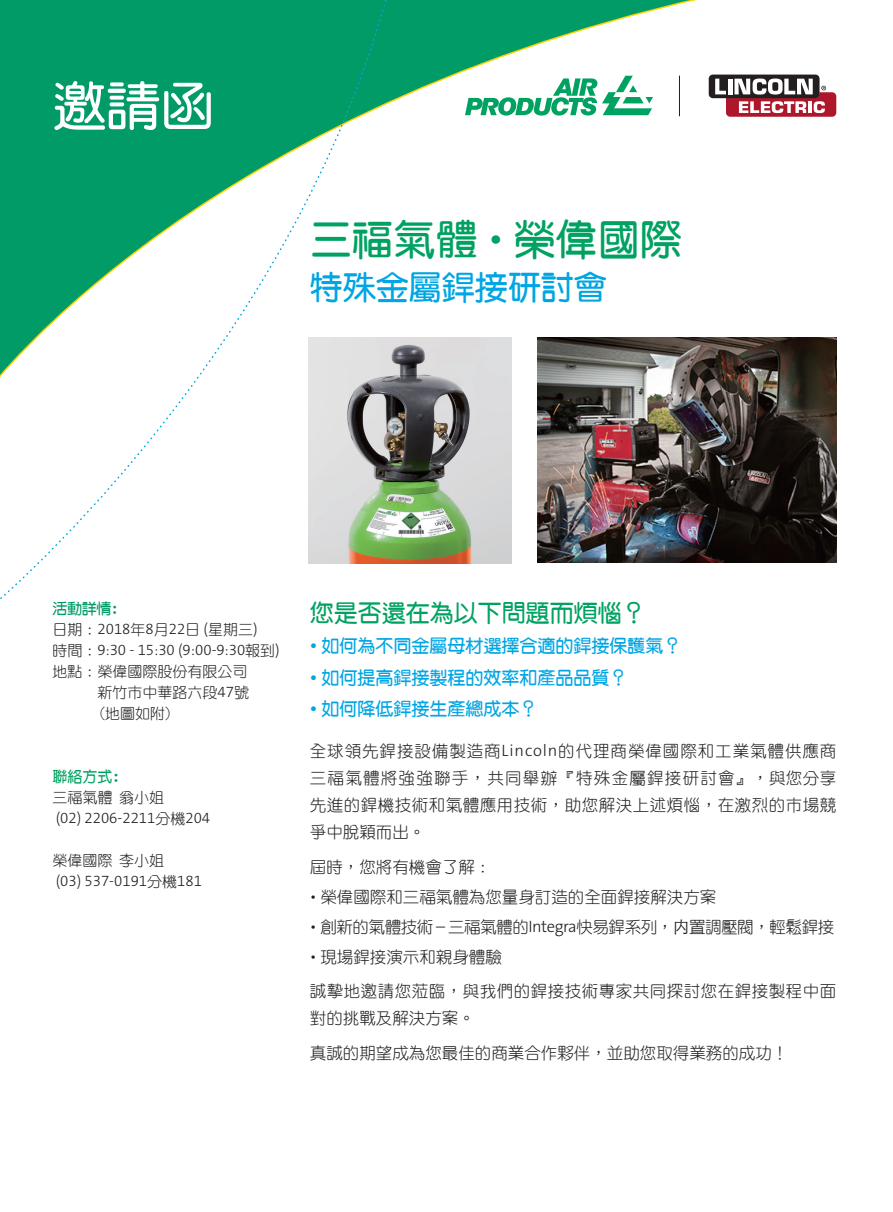
<style>
.page{position:relative;width:893px;height:1212px;background:#fff}
.page>*{position:absolute;margin:0;border:0;box-sizing:border-box;transform-origin:0 0}
.t1{font:54px "DF Yuan Bd HK BF";color:#fff}
.t2{font:42px "DF Yuan Bd HK BF";color:#00a261}
.t3{font:33px "DF Yuan Bd HK BF";color:#00a5e3}
.t4{font:24px "DF Yuan Bd HK BF";color:#00a261}
.t5{font:18px "DF Yuan Bd HK BF";color:#00a5e3}
.t6{font:16.5px/27px "DF Yuan Lt HK BF";color:#231f20;text-align:justify}
.t7{font:16.5px/34.5px "DF Yuan Lt HK BF";letter-spacing:.03em;color:#231f20}
.t8{font:16.5px "DF Yuan Lt HK BF";letter-spacing:-.025em;color:#231f20}
.t9{font:15px/21px "DF Yuan Lt HK BF";color:#231f20;text-align:justify}
.t10{font:300 15px "The Sans LF";color:#231f20}
.t11{font:15px "DF Yuan Bd HK BF";color:#009b67}
.t12{font:15px "DF Yuan Bd HK BF";color:#00a261}
.s1{font-family:"The Sans LF";font-weight:300}
.s2{font-family:"DF Yuan Lt HK BF";font-weight:400}
.s3{font-family:"The Sans Os F";font-weight:300}
.s4{color:#009b67}
.s5{font-family:"The Sans";font-weight:600}
.s6{font-family:"ST Xihei"}
</style>
<div class="page">
<svg style="left:392px;top:0;width:378px;height:393px"></svg>
<svg style="left:0;top:0;width:392px;height:599px"></svg>
<svg style="left:465px;top:76px;width:188px;height:40px"></svg>
<hr style="left:679px;top:76px;width:1px;height:40px;background:#231f20">
<div style="left:709px;top:75px;width:111px;height:23px;background:#231f20;border-radius:4px"></div>
<svg style="left:715px;top:79px;width:121px;height:38px"></svg>
<img style="left:538px;top:338px;width:298px;height:225px">
<img style="left:308px;top:338px;width:203px;height:225px">
<h1 class="t1" style="left:53px;top:79px;width:163px">邀請函</h1>
<h2 class="t2" style="left:310px;top:218px;width:373px">三福氣體 <span class="s1">•</span> 榮偉國際</h2>
<h3 class="t3" style="left:310px;top:271px;width:298px">特殊金屬銲接研討會</h3>
<p class="t11" style="left:53px;top:600px;width:68px">活動詳情:</p>
<p class="t9" style="left:53px;top:618px;width:207px">日期：<span class="s1">2018</span>年<span class="s1">8</span>月<span class="s1">22</span>日 <span class="s1">(</span>星期三<span class="s1">)</span></p>
<p class="t10" style="left:53px;top:640px;width:229px"><span class="s2">時間：</span>9:30 - 15:30 (9:00-9:30<span class="s2">報到</span>)</p>
<p class="t9" style="left:98px;top:660px;width:153px;text-indent:-45px">地點：榮偉國際股份有限公司新竹市中華路六段<span class="s3">47</span>號(地圖如附)</p>
<p class="t12" style="left:53px;top:768px;width:69px">聯絡方式<span class="s4">:</span></p>
<p class="t9" style="left:53px;top:786px;width:113px">三福氣體 翁小姐</p>
<p class="t10" style="left:56px;top:808px;width:156px">(02) 2206-2211<span class="s2">分機</span>204</p>
<p class="t9" style="left:53px;top:849px;width:113px">榮偉國際 李小姐</p>
<p class="t10" style="left:56px;top:871px;width:148px">(03) 537-0191<span class="s2">分機</span>181</p>
<h3 class="t4" style="left:310px;top:600px;width:337px">您是否還在為以下問題而煩惱？</h3>
<p class="t5" style="left:310px;top:637px;width:373px"><span class="s5">•</span> 如何為不同金屬母材選擇合適的銲接保護氣？</p>
<p class="t5" style="left:310px;top:668px;width:319px"><span class="s5">•</span> 如何提高銲接製程的效率和產品品質？</p>
<p class="t5" style="left:310px;top:700px;width:229px"><span class="s5">•</span> 如何降低銲接生產總成本？</p>
<p class="t6" style="left:310px;top:738px;width:528px">全球領先銲接設備製造商<span class="s1">Lincoln</span>的代理商榮偉國際和工業氣體供應商三福氣體將強強聯手，共同舉辦『特殊金屬銲接研討會』，與您分享先進的銲機技術和氣體應用技術，助您解決上述煩惱，在激烈的市場競爭中脫穎而出。</p>
<p class="t6" style="left:310px;top:853px;width:183px">屆時，您將有機會了解：</p>
<p class="t6" style="left:310px;top:883px;width:408px"><span class="s1">•</span> 榮偉國際和三福氣體為您量身訂造的全面銲接解決方案</p>
<p class="t8" style="left:310px;top:918px;width:526px"><span class="s1">•</span> 創新的氣體技術 <span class="s1">–</span> 三福氣體的<span class="s1">Integra</span>快易銲系列，<span class="s6">内</span>置調壓閥，輕鬆銲接</p>
<p class="t7" style="left:310px;top:939px;width:528px"><span class="s1">•</span> 現場銲接演示和親身體驗<br>誠摯地邀請您蒞臨，與我們的銲接技術專家共同探討您在銲接製程中面</p>
<p class="t6" style="left:310px;top:1001px;width:480px;line-height:34.5px">對的挑戰及解決方案。<br>真誠的期望成為您最佳的商業合作夥伴，並助您取得業務的成功！</p>
</div>
